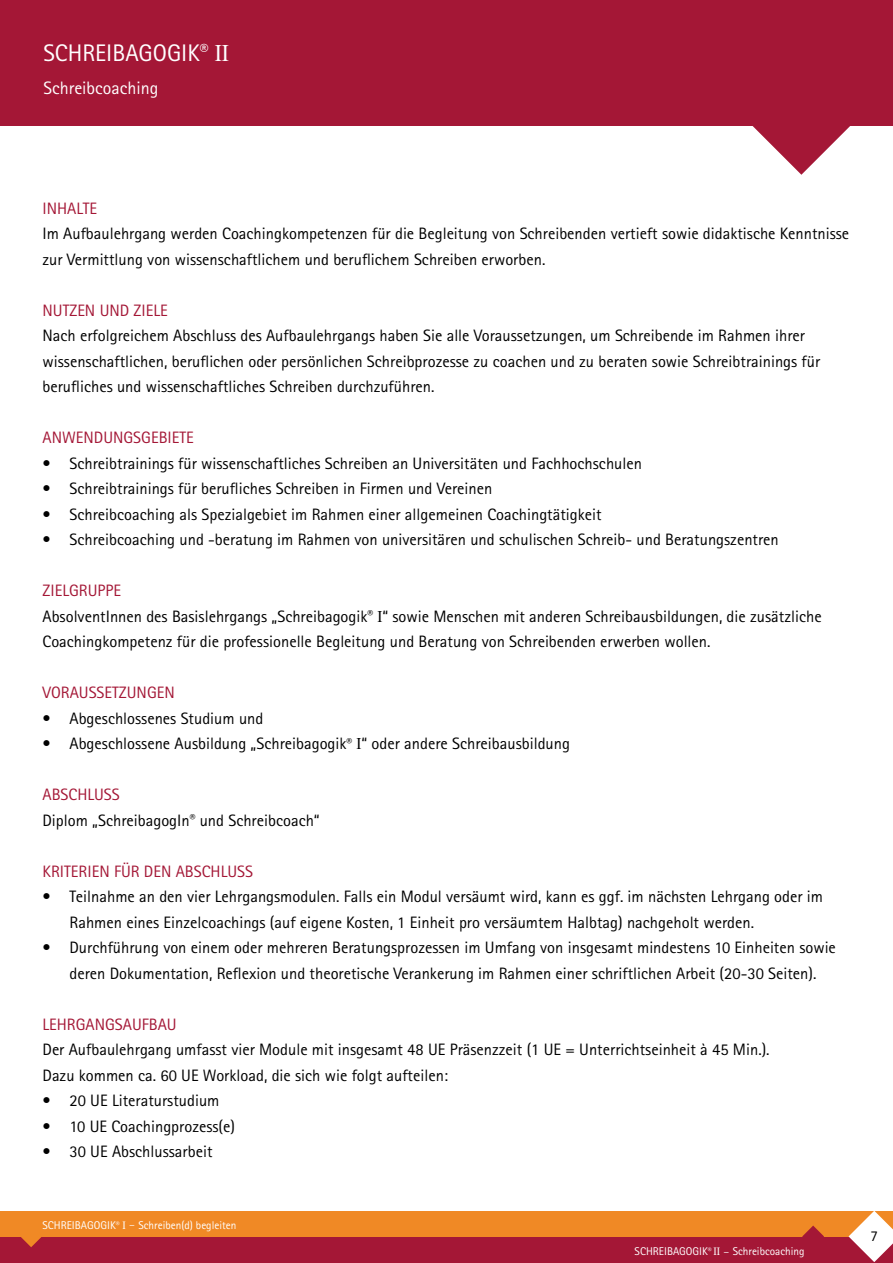
<style>
.page{position:relative;width:893px;height:1263px;background:#fff}
.page>*{position:absolute;margin:0;border:0;box-sizing:border-box;transform-origin:0 0}
.t1{font:24px "Rotis Sans Serif Std";color:#fff}
.t2{font:18px "Rotis Sans Serif Std";color:#fff}
.t3{font:16.5px/25.5px "Rotis Sans Serif Std";color:#000}
.t4{font:16.5px "Rotis Sans Serif Std";color:#a41736}
.t5{font:15px "Rotis Sans Serif Std";color:#000}
.t6{font:11.25px "Rotis Sans Serif Std";color:#fff}
.s1{font-family:"Rotis Serif Std"}
.s2{color:#a41736}
</style>
<div class="page">
<div style="left:0;top:1235px;width:893px;height:28px;background:#a41736"></div>
<svg style="left:20px;top:1236px;width:22px;height:11px"></svg>
<div style="left:0;top:1211px;width:893px;height:25px;background:#f08925"></div>
<svg style="left:802px;top:1225px;width:22px;height:12px"></svg>
<svg style="left:848px;top:1211px;width:45px;height:51px"></svg>
<svg style="left:752px;top:125px;width:99px;height:50px"></svg>
<div style="left:0;top:0;width:893px;height:125px;background:#a41736"></div>
<h1 class="t1" style="left:43px;top:38px;width:187px">SCHREIBAGOGIK<sup>®</sup> <span class="s1">II</span></h1>
<p class="t2" style="left:43px;top:77px;width:116px">Schreibcoaching</p>
<p class="t4" style="left:43px;top:198px;width:56px">INHALTE</p>
<p class="t3" style="left:43px;top:221px;width:808px">Im Aufbaulehrgang werden Coachingkompetenzen für die Begleitung von Schreibenden vertieft sowie didaktische Kenntnisse zur Vermittlung von wissenschaftlichem und beruflichem Schreiben erworben.</p>
<p class="t4" style="left:43px;top:300px;width:127px">NUTZEN UND ZIELE</p>
<p class="t3" style="left:43px;top:323px;width:779px">Nach erfolgreichem Abschluss des Aufbaulehrgangs haben Sie alle Voraussetzungen, um Schreibende im Rahmen ihrer wissenschaftlichen, beruflichen oder persönlichen Schreibprozesse zu coachen und zu beraten sowie Schreibtrainings für berufliches und wissenschaftliches Schreiben durchzuführen.</p>
<p class="t4" style="left:43px;top:428px;width:153px">ANWENDUNGSGEBIETE</p>
<p class="t3" style="left:43px;top:450px;width:601px">• Schreibtrainings für wissenschaftliches Schreiben an Universitäten und Fachhochschulen</p>
<p class="t3" style="left:43px;top:476px;width:451px">• Schreibtrainings für berufliches Schreiben in Firmen und Vereinen</p>
<p class="t3" style="left:43px;top:501px;width:561px">• Schreibcoaching als Spezialgebiet im Rahmen einer allgemeinen Coachingtätigkeit</p>
<p class="t3" style="left:43px;top:527px;width:738px">• Schreibcoaching und -beratung im Rahmen von universitären und schulischen Schreib- und Beratungszentren</p>
<p class="t3" style="left:43px;top:578px;width:781px"><span class="s2">ZIELGRUPPE<br></span>AbsolventInnen des Basislehrgangs „Schreibagogik<sup>®</sup> <span class="s1">I</span>“ sowie Menschen mit anderen Schreibausbildungen, die zusätzliche<br>Coachingkompetenz für die professionelle Begleitung und Beratung von Schreibenden erwerben wollen.</p>
<p class="t4" style="left:43px;top:683px;width:134px">VORAUSSETZUNGEN</p>
<p class="t3" style="left:43px;top:705px;width:222px">• Abgeschlossenes Studium und</p>
<p class="t3" style="left:43px;top:731px;width:529px">• Abgeschlossene Ausbildung „Schreibagogik<sup>®</sup> <span class="s1">I</span>“ oder andere Schreibausbildung</p>
<p class="t3" style="left:43px;top:782px;width:279px"><span class="s2">ABSCHLUSS<br></span>Diplom „SchreibagogIn<sup>®</sup> und Schreibcoach“</p>
<p class="t4" style="left:43px;top:861px;width:212px">KRITERIEN FÜR DEN ABSCHLUSS</p>
<p class="t3" style="left:70px;top:884px;width:755px;text-indent:-27px">• Teilnahme an den vier Lehrgangsmodulen. Falls ein Modul versäumt wird, kann es ggf. im nächsten Lehrgang oder im<br>Rahmen eines Einzelcoachings (auf eigene Kosten, 1 Einheit pro versäumtem Halbtag) nachgeholt werden.</p>
<p class="t3" style="left:43px;top:935px;width:795px;text-align:center">• Durchführung von einem oder mehreren Beratungsprozessen im Umfang von insgesamt mindestens 10 Einheiten sowie deren Dokumentation, Reflexion und theoretische Verankerung im Rahmen einer schriftlichen Arbeit (20-30 Seiten).</p>
<p class="t4" style="left:43px;top:1014px;width:136px">LEHRGANGSAUFBAU</p>
<p class="t3" style="left:43px;top:1037px;width:729px">Der Aufbaulehrgang umfasst vier Module mit insgesamt 48 UE Präsenzzeit (1 UE = Unterrichtseinheit à 45 Min.).<br>Dazu kommen ca. 60 UE Workload, die sich wie folgt aufteilen:</p>
<p class="t3" style="left:43px;top:1088px;width:178px">• 20 UE Literaturstudium</p>
<p class="t3" style="left:43px;top:1113px;width:194px">• 10 UE Coachingprozess(e)</p>
<p class="t3" style="left:43px;top:1139px;width:171px">• 30 UE Abschlussarbeit</p>
<p class="t6" style="left:43px;top:1219px;width:195px">SCHREIBAGOGIK<sup>®</sup> <span class="s1">I –</span> Schreiben(d) begleiten</p>
<p class="t6" style="left:635px;top:1245px;width:171px">SCHREIBAGOGIK<sup>®</sup> <span class="s1">II –</span> Schreibcoaching</p>
<p class="t5" style="left:870px;top:1227px;width:9px">7</p>
</div>
